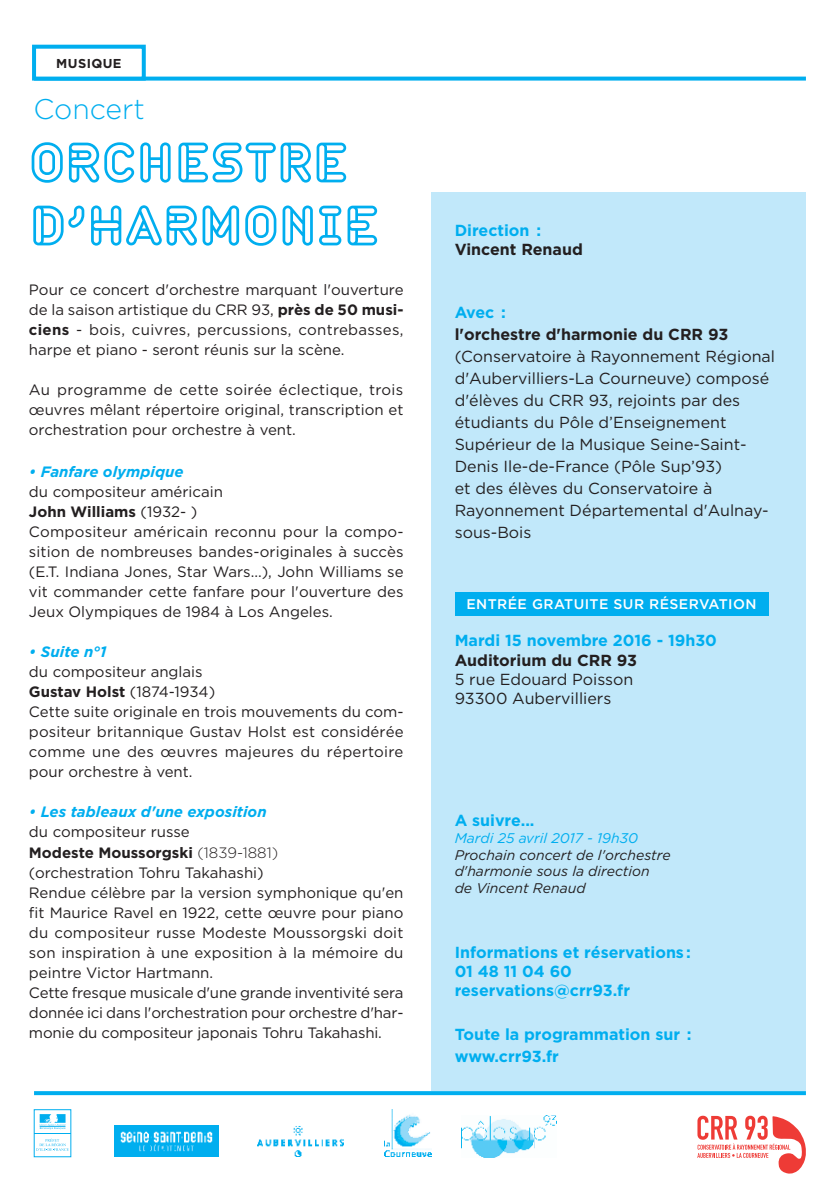
<style>
.page{position:relative;width:840px;height:1191px;background:#fff}
.page>*{position:absolute;margin:0;border:0;box-sizing:border-box;transform-origin:0 0}
.t1{font:56px "Circuit";color:#00aeef}
.t2{font:300 28.4px "Gotham HTF";color:#00aeef}
.t3{font:16px/22px "Gotham HTF";color:#231f20}
.t4{font:700 16px/19.2px "Gotham HTF";color:#00aeef}
.t5{font:700 16px "Gotham HTF";color:#231f20}
.t6{font:15px/20px "Gotham HTF";color:#231f20;text-align:justify}
.t7{font:700 15px "Gotham HTF";color:#231f20}
.t8{font:italic 700 15px "Gotham HTF";color:#00aeef}
.t9{font:italic 14px "Gotham HTF";color:#231f20}
.t10{font:500 14px "Gotham HTF";letter-spacing:.03em;color:#fff}
.t11{font:italic 14px "Gotham HTF";color:#00aeef}
.t12{font:700 12.8px "Gotham HTF";letter-spacing:.03em;color:#231f20}
.s1{font-weight:700}
.s2{font-weight:400}
.s3{font-weight:300}
</style>
<div class="page">
<svg style="left:697px;top:1115px;width:109px;height:59px"></svg>
<svg style="left:146px;top:77px;width:659px;height:4px;fill:#00aeef"></svg>
<svg style="left:34px;top:1091px;width:771px;height:4px;fill:#00aeef"></svg>
<img style="left:115px;top:1125px;width:103px;height:32px">
<img style="left:257px;top:1126px;width:86px;height:30px">
<img style="left:384px;top:1109px;width:47px;height:48px">
<hr style="left:34px;top:1133px;width:37px;height:1px;background:#00aeef">
<svg style="left:39px;top:1114px;width:27px;height:15px"></svg>
<svg style="left:36px;top:1138px;width:33px;height:12px"></svg>
<div style="left:431px;top:192px;width:374px;height:899px;background:#c1e8fa"></div>
<div style="left:32px;top:45px;width:114px;height:36px;border:4px solid #00aeef"></div>
<div style="left:454px;top:592px;width:313px;height:23px;background:#00aeef"></div>
<img style="left:461px;top:1115px;width:95px;height:42px">
<p class="t12" style="left:56px;top:56px;width:67px">MUSIQUE</p>
<p class="t2" style="left:33px;top:94px;width:113px">Concert</p>
<p class="t1" style="left:29px;top:128px;width:320px">ORCHESTRE</p>
<p class="t1" style="left:29px;top:191px;width:351px">D'HARMONIE</p>
<p class="t6" style="left:29px;top:280px;width:376px">Pour ce concert d'orchestre marquant l'ouverture de la saison artistique du CRR 93, <span class="s1">près de 50 musi&shy;ciens</span> - bois, cuivres, percussions, contrebasses, harpe et piano - seront réunis sur la scène.</p>
<p class="t6" style="left:29px;top:380px;width:376px">Au programme de cette soirée éclectique, trois œuvres mêlant répertoire original, transcription et orchestration pour orchestre à vent.</p>
<p class="t8" style="left:29px;top:463px;width:156px">• Fanfare olympique</p>
<p class="t6" style="left:29px;top:482px;width:195px">du compositeur américain</p>
<p class="t7" style="left:29px;top:503px;width:170px">John Williams <span class="s2">(1932- )</span></p>
<p class="t6" style="left:29px;top:522px;width:376px">Compositeur américain reconnu pour la compo&shy;sition de nombreuses bandes-originales à succès (E.T. Indiana Jones, Star Wars...), John Williams se vit commander cette fanfare pour l'ouverture des Jeux Olympiques de 1984 à Los Angeles.</p>
<p class="t8" style="left:29px;top:643px;width:79px">• Suite n°1</p>
<p class="t6" style="left:29px;top:662px;width:175px">du compositeur anglais</p>
<p class="t7" style="left:29px;top:683px;width:188px">Gustav Holst <span class="s2">(1874-1934)</span></p>
<p class="t6" style="left:29px;top:702px;width:376px">Cette suite originale en trois mouvements du com&shy;positeur britannique Gustav Holst est considérée comme une des œuvres majeures du répertoire pour orchestre à vent.</p>
<p class="t8" style="left:29px;top:803px;width:239px">• Les tableaux d'une exposition</p>
<p class="t6" style="left:29px;top:822px;width:162px">du compositeur russe</p>
<p class="t7" style="left:29px;top:843px;width:250px">Modeste Moussorgski <span class="s3">(1839-1881)</span></p>
<p class="t6" style="left:29px;top:862px;width:236px">(orchestration Tohru Takahashi)</p>
<p class="t6" style="left:29px;top:882px;width:376px">Rendue célèbre par la version symphonique qu'en fit Maurice Ravel en 1922, cette œuvre pour piano du compositeur russe Modeste Moussorgski doit son inspiration à une exposition à la mémoire du peintre Victor Hartmann.</p>
<p class="t6" style="left:29px;top:982px;width:376px">Cette fresque musicale d'une grande inventivité sera donnée ici dans l'orchestration pour orchestre d'har&shy;monie du compositeur japonais Tohru Takahashi.</p>
<p class="t4" style="left:454px;top:220px;width:88px">Direction :</p>
<p class="t5" style="left:454px;top:240px;width:130px">Vincent Renaud</p>
<p class="t4" style="left:454px;top:302px;width:53px">Avec :</p>
<p class="t5" style="left:454px;top:325px;width:275px">l'orchestre d'harmonie du CRR 93</p>
<p class="t3" style="left:454px;top:345px;width:321px">(Conservatoire à Rayonnement Régional d'Aubervilliers-La Courneuve) composé d'élèves du CRR 93, rejoints par des étudiants du Pôle d’Enseignement Supérieur de la Musique Seine-Saint-Denis Ile-de-France (Pôle Sup’93)</p>
<p class="t3" style="left:454px;top:477px;width:315px">et des élèves du Conservatoire à<br>Rayonnement Départemental d'Aulnay&shy;sous-Bois</p>
<p class="t10" style="left:466px;top:596px;width:291px">ENTRÉE GRATUITE SUR RÉSERVATION</p>
<p class="t4" style="left:454px;top:630px;width:264px">Mardi 15 novembre 2016 - 19h30</p>
<p class="t5" style="left:454px;top:650px;width:184px">Auditorium du CRR 93</p>
<p class="t3" style="left:454px;top:668px;width:180px">5 rue Edouard Poisson</p>
<p class="t3" style="left:454px;top:687px;width:158px">93300 Aubervilliers</p>
<p class="t4" style="left:454px;top:810px;width:81px">A suivre...</p>
<p class="t11" style="left:454px;top:830px;width:185px">Mardi 25 avril 2017 - 19h30</p>
<p class="t9" style="left:454px;top:847px;width:217px">Prochain concert de l'orchestre</p>
<p class="t9" style="left:454px;top:863px;width:196px">d'harmonie sous la direction</p>
<p class="t9" style="left:454px;top:880px;width:132px">de Vincent Renaud</p>
<p class="t4" style="left:454px;top:942px;width:237px">Informations et réservations:<br>01 48 11 04 60</p>
<p class="t4" style="left:454px;top:980px;width:177px">reservations@crr93.fr</p>
<p class="t4" style="left:454px;top:1024px;width:238px">Toute la programmation sur :</p>
<p class="t4" style="left:454px;top:1046px;width:106px">www.crr93.fr</p>
</div>
